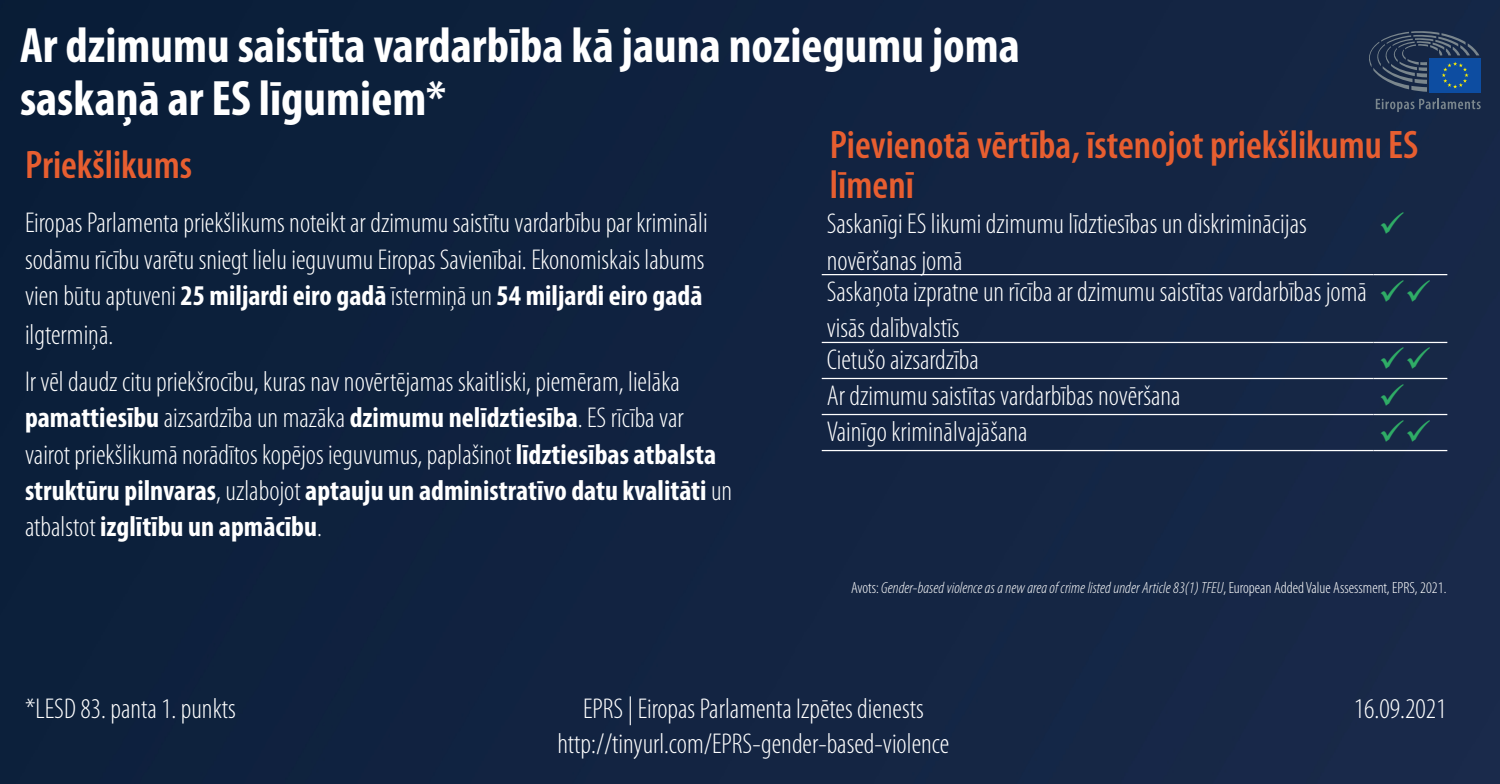
<style>
.page{position:relative;width:1500px;height:784px;background:#122341}
.page>*{position:absolute;margin:0;border:0;box-sizing:border-box;transform-origin:0 0}
.BR_-_Title{font:700 condensed 50px/53.8px "Myriad Pro";color:#fff}
.H2_dark_orange{font:600 condensed 40px/40px "Myriad Pro";color:#e75e30}
.Labelbig{font:300 condensed 28.75px/36.2px "Myriad Pro";color:#fff;text-align:justify}
.Tablecell_white{font:300 condensed 28.75px/36.2px "Myriad Pro";color:#fff}
.Source{font:300 condensed 28.75px "Myriad Pro";color:#fff}
.Source-2{font:italic 300 condensed 16.25px "Myriad Pro";color:#fff}
.s1{font-weight:700}
.s2{font-style:normal}
</style>
<div class="page">
<hr style="left:822px;top:450px;width:551px;height:1px;background:#fff">
<hr style="left:1373px;top:450px;width:74px;height:1px;background:#fff">
<hr style="left:822px;top:274px;width:551px;height:1px;background:#fff">
<hr style="left:1373px;top:274px;width:74px;height:1px;background:#fff">
<hr style="left:822px;top:414px;width:551px;height:1px;background:#fff">
<hr style="left:1373px;top:414px;width:74px;height:1px;background:#fff">
<hr style="left:822px;top:342px;width:551px;height:1px;background:#fff">
<hr style="left:1373px;top:342px;width:74px;height:1px;background:#fff">
<hr style="left:822px;top:378px;width:551px;height:1px;background:#fff">
<hr style="left:1373px;top:378px;width:74px;height:1px;background:#fff">
<svg style="left:1376px;top:99px;width:105px;height:13px"></svg>
<div style="left:1430px;top:58px;width:51px;height:34px;background:#0d4da1"></div>
<svg style="left:1364px;top:30px;width:115px;height:62px"></svg>
<svg style="left:1381px;top:212px;width:23px;height:22px"></svg>
<svg style="left:1381px;top:279px;width:49px;height:22px"></svg>
<svg style="left:1381px;top:347px;width:49px;height:22px"></svg>
<svg style="left:1381px;top:383px;width:23px;height:22px"></svg>
<svg style="left:1381px;top:419px;width:49px;height:22px"></svg>
<p class="BR_-_Title" style="left:20px;top:17px;width:1001px">Ar dzimumu saistīta vardarbība kā jauna noziegumu joma saskaņā ar ES līgumiem*</p>
<p class="H2_dark_orange" style="left:25px;top:145px;width:169px">Priekšlikums</p>
<p class="Labelbig" style="left:25px;top:205px;width:684px">Eiropas Parlamenta priekšlikums noteikt ar dzimumu saistītu vardarbību par krimināli sodāmu rīcību varētu sniegt lielu ieguvumu Eiropas Savienībai. Ekonomiskais labums vien būtu aptuveni <span class="s1">25 miljardi eiro gadā</span> īstermiņā un <span class="s1">54 miljardi eiro gadā</span></p>
<p class="Labelbig" style="left:25px;top:317px;width:90px">ilgtermiņā.</p>
<p class="Labelbig" style="left:25px;top:364px;width:709px;text-align:left">Ir vēl daudz citu priekšrocību, kuras nav novērtējamas skaitliski, piemēram, lielāka <span class="s1">pamattiesību</span> aizsardzība un mazāka <span class="s1">dzimumu nelīdztiesība</span>. ES rīcība var vairot priekšlikumā norādītos kopējos ieguvumus, paplašinot <span class="s1">līdztiesības atbalsta struktūru pilnvaras</span>, uzlabojot <span class="s1">aptauju un administratīvo datu kvalitāti</span> un atbalstot <span class="s1">izglītību un apmācību</span>.</p>
<p class="H2_dark_orange" style="left:830px;top:125px;width:590px">Pievienotā vērtība, īstenojot priekšlikumu ES līmenī</p>
<p class="Tablecell_white" style="left:827px;top:206px;width:482px">Saskanīgi ES likumi dzimumu līdztiesības un diskriminācijas novēršanas jomā</p>
<p class="Tablecell_white" style="left:827px;top:274px;width:542px">Saskaņota izpratne un rīcība ar dzimumu saistītas vardarbības jomā visās dalībvalstīs</p>
<p class="Tablecell_white" style="left:827px;top:342px;width:154px">Cietušo aizsardzība</p>
<p class="Tablecell_white" style="left:827px;top:378px;width:355px">Ar dzimumu saistītas vardarbības novēršana</p>
<p class="Tablecell_white" style="left:827px;top:414px;width:202px">Vainīgo kriminālvajāšana</p>
<p class="Source-2" style="left:851px;top:579px;width:597px"><span class="s2">Avots:</span> Gender-based violence as a new area of crime listed under Article 83(1) TFEU<span class="s2">, European Added Value Assessment, EPRS, 2021.</span></p>
<p class="Source" style="left:25px;top:693px;width:212px">*LESD 83. panta 1. punkts</p>
<p class="Labelbig" style="left:583px;top:691px;width:342px">EPRS | Eiropas Parlamenta Izpētes dienests</p>
<p class="Labelbig" style="left:557px;top:726px;width:393px">http://tinyurl.com/EPRS-gender-based-violence</p>
<p class="Labelbig" style="left:1354px;top:691px;width:94px">16.09.2021</p>
</div>
